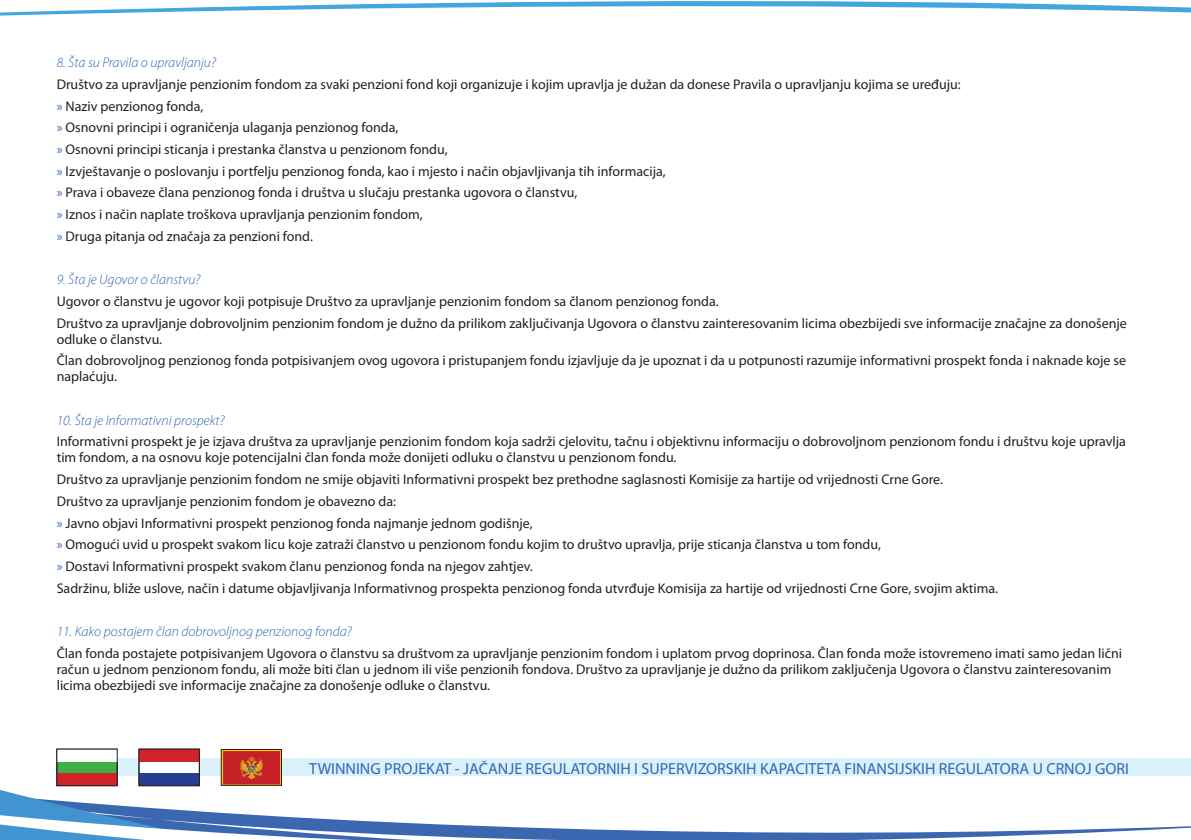
<style>
.page{position:relative;width:1191px;height:840px;background:#fff}
.page>*{position:absolute;margin:0;border:0;box-sizing:border-box;transform-origin:0 0}
.t1{font:16px "Myriad Pro";color:#3167b2}
.t2{font:14px/21.6px "Myriad Pro";color:#231f20}
.t3{font:italic 300 14px "Myriad Pro";color:#3167b2}
.s1{color:#3167b2}
</style>
<div class="page">
<svg style="left:0;top:1px;width:1191px;height:15px"></svg>
<svg style="left:0;top:748px;width:1191px;height:91px"></svg>
<div style="left:221px;top:748px;width:61px;height:37px;border:1px solid #231f20"></div>
<p class="t3" style="left:57px;top:54px;width:161px">8. Šta su Pravila o upravljanju?</p>
<p class="t2" style="left:57px;top:73px;width:905px">Društvo za upravljanje penzionim fondom za svaki penzioni fond koji organizuje i kojim upravlja je dužan da donese Pravila o upravljanju kojima se uređuju: <span class="s1">»</span> Naziv penzionog fonda,<br><span class="s1">»</span> Osnovni principi i ograničenja ulaganja penzionog fonda,<br><span class="s1">»</span> Osnovni principi sticanja i prestanka članstva u penzionom fondu,<br><span class="s1">»</span> Izvještavanje o poslovanju i portfelju penzionog fonda, kao i mjesto i način objavljivanja tih informacija,<br><span class="s1">»</span> Prava i obaveze člana penzionog fonda i društva u slučaju prestanka ugovora o članstvu,<br><span class="s1">»</span> Iznos i način naplate troškova upravljanja penzionim fondom,<br><span class="s1">»</span> Druga pitanja od značaja za penzioni fond.</p>
<p class="t3" style="left:57px;top:271px;width:145px">9. Šta je Ugovor o članstvu?</p>
<p class="t2" style="left:57px;top:290px;width:1071px">Ugovor o članstvu je ugovor koji potpisuje Društvo za upravljanje penzionim fondom sa članom penzionog fonda.<br>Društvo za upravljanje dobrovoljnim penzionim fondom je dužno da prilikom zaključivanja Ugovora o članstvu zainteresovanim licima obezbijedi sve informacije značajne za donošenje</p>
<p class="t2" style="left:57px;top:328px;width:1071px">odluke o članstvu.<br>Član dobrovoljnog penzionog fonda potpisivanjem ovog ugovora i pristupanjem fondu izjavljuje da je upoznat i da u potpunosti razumije informativni prospekt fonda i naknade koje se</p>
<p class="t2" style="left:57px;top:365px;width:62px">naplaćuju.</p>
<p class="t3" style="left:57px;top:411px;width:169px">10. Šta je Informativni prospekt?</p>
<p class="t2" style="left:57px;top:433px;width:1070px;line-height:16px">Informativni prospekt je je izjava društva za upravljanje penzionim fondom koja sadrži cjelovitu, tačnu i objektivnu informaciju o dobrovoljnom penzionom fondu i društvu koje upravlja tim fondom, a na osnovu koje potencijalni član fonda može donijeti odluku o članstvu u penzionom fondu.</p>
<p class="t2" style="left:57px;top:468px;width:942px">Društvo za upravljanje penzionim fondom ne smije objaviti Informativni prospekt bez prethodne saglasnosti Komisije za hartije od vrijednosti Crne Gore.<br>Društvo za upravljanje penzionim fondom je obavezno da:<br><span class="s1">»</span> Javno objavi Informativni prospekt penzionog fonda najmanje jednom godišnje,<br><span class="s1">»</span> Omogući uvid u prospekt svakom licu koje zatraži članstvo u penzionom fondu kojim to društvo upravlja, prije sticanja članstva u tom fondu,<br><span class="s1">»</span> Dostavi Informativni prospekt svakom članu penzionog fonda na njegov zahtjev.<br>Sadržinu, bliže uslove, način i datume objavljivanja Informativnog prospekta penzionog fonda utvrđuje Komisija za hartije od vrijednosti Crne Gore, svojim aktima.</p>
<p class="t3" style="left:57px;top:622px;width:297px">11. Kako postajem član dobrovoljnog penzionog fonda?</p>
<p class="t2" style="left:57px;top:644px;width:1066px;line-height:16px">Član fonda postajete potpisivanjem Ugovora o članstvu sa društvom za upravljanje penzionim fondom i uplatom prvog doprinosa. Član fonda može istovremeno imati samo jedan lični račun u jednom penzionom fondu, ali može biti član u jednom ili više penzionih fondova. Društvo za upravljanje je dužno da prilikom zaključenja Ugovora o članstvu zainteresovanim licima obezbijedi sve informacije značajne za donošenje odluke o članstvu.</p>
<p class="t1" style="left:309px;top:758px;width:821px">TWINNING PROJEKAT - JAČANJE REGULATORNIH I SUPERVIZORSKIH KAPACITETA FINANSIJSKIH REGULATORA U CRNOJ GORI</p>
</div>
